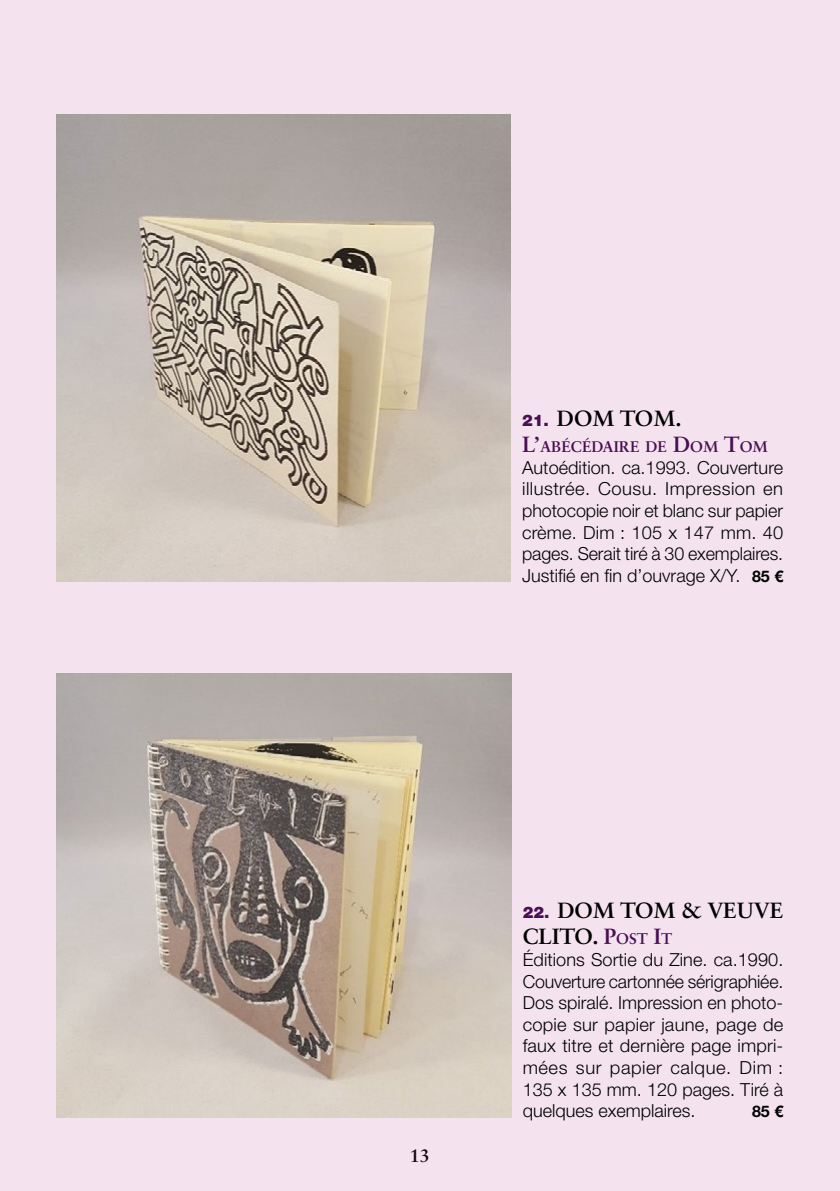
<style>
.page{position:relative;width:840px;height:1191px;background:#fff}
.page>*{position:absolute;margin:0;border:0;box-sizing:border-box;transform-origin:0 0}
.t1{font:700 22px/26.4px "Sabon LT Std";color:#000}
.Ouvrage_descriptif{font:300 18px/21.6px "Helvetica Neue LT Std";color:#000;text-align:justify}
.t2{font:700 18px "Sabon LT Std";color:#000}
.Ouvrage_descriptif-2{font:700 16px "Helvetica Neue LT Std";color:#000}
.t3{font:700 15.4px "Sabon LT Std";color:#481052}
.s1{font-family:"Helvetica Neue LT Std";font-weight:900;font-size:16px;color:#481052}
.s2{font-size:22px}
.s3{font-weight:700;font-size:16px}
.s4{color:#481052}
.s5{font-size:15.4px;color:#481052}
</style>
<div class="page">
<div style="left:0;top:0;width:839px;height:1191px;background:#f4e3ef"></div>
<img style="left:57px;top:115px;width:453px;height:467px">
<img style="left:57px;top:673px;width:454px;height:444px">
<p class="t1" style="left:522px;top:404px;width:161px"><span class="s1">21.</span> DOM TOM.</p>
<p class="t3" style="left:522px;top:437px;width:247px"><span class="s2">L’</span>ABÉCÉDAIRE DE <span class="s2">D</span>OM <span class="s2">T</span>OM</p>
<p class="Ouvrage_descriptif" style="left:522px;top:456px;width:262px">Autoédition. ca.1993. Couverture illustrée. Cousu. Impression en photocopie noir et blanc sur papier crème. Dim : 105 x 147 mm. 40 pages. Serait tiré à 30 exemplaires.<br>Justifié en fin d’ouvrage X/Y. <span class="s3">85 €</span></p>
<p class="t2" style="left:410px;top:1144px;width:22px">13</p>
<p class="t1" style="left:522px;top:896px;width:262px"><span class="s1">22.</span> DOM TOM &amp; VEUVE<br>CLITO. <span class="s4">P</span><span class="s5">OST</span> <span class="s4">I</span><span class="s5">T</span></p>
<p class="Ouvrage_descriptif" style="left:522px;top:948px;width:262px">Éditions Sortie du Zine. ca.1990.<br>Couverture cartonnée sérigraphiée.<br>Dos spiralé. Impression en photo&shy;copie sur papier jaune, page de faux titre et dernière page impri&shy;mées sur papier calque. Dim :<br>135 x 135 mm. 120 pages. Tiré à quelques exemplaires.</p>
<p class="Ouvrage_descriptif-2" style="left:751px;top:1101px;width:33px">85 €</p>
</div>
